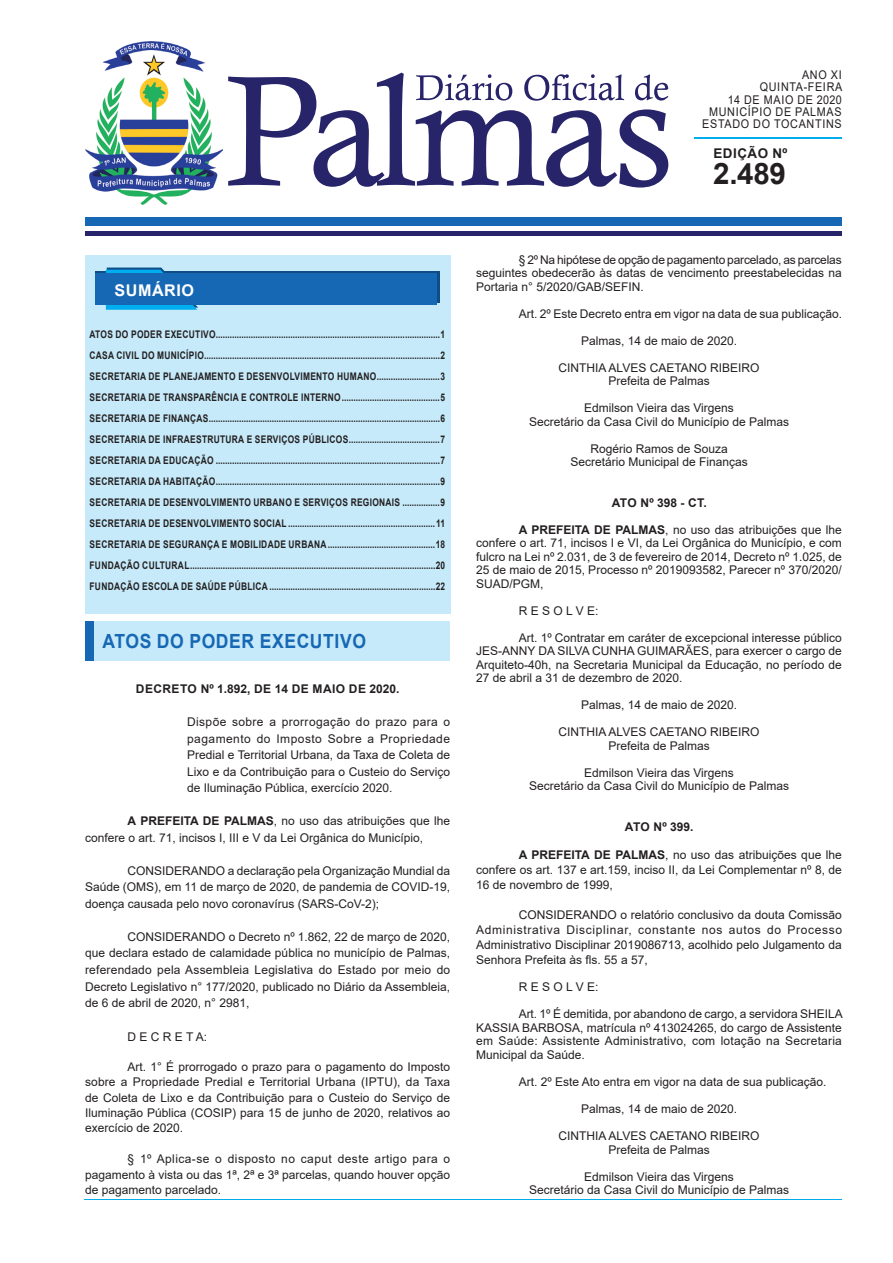
<style>
.page{position:relative;width:893px;height:1263px;background:#fff}
.page>*{position:absolute;margin:0;border:0;box-sizing:border-box;transform-origin:0 0}
.t1{font:700 29.55px "Arial";color:#231f20}
.t2{font:700 19.5px "Arial";letter-spacing:.035em;color:#1768b4;scale:.9 1}
.t3{font:700 16.2px "Arial";letter-spacing:.035em;color:#fff}
.t4{font:700 13.35px "Arial";letter-spacing:.04em;color:#231f20}
.t5{font:12px/13.5px "Arial";color:#231f20;text-align:justify}
.t6{font:12px/12.3px "Arial";letter-spacing:.065em;color:#231f20;text-align:right;scale:.9 1}
.t7{font:700 12px "Arial";letter-spacing:.035em;color:#231f20}
.t8{font:700 12px "Arial";letter-spacing:.015em;color:#231f20}
.t9{font:700 10.5px/21px "Arial";letter-spacing:.035em;color:#231f20;text-align:justify;scale:.8 1}
.s1{font-weight:700}
</style>
<div class="page">
<div style="left:85px;top:255px;width:365px;height:359px;background:#c6eafa"></div>
<div style="left:85px;top:217px;width:757px;height:9px;background:#1768b4"></div>
<hr style="left:85px;top:231px;width:757px;height:4px;background:#28246a">
<hr style="left:694px;top:138px;width:148px;height:1px;background:#00aeef">
<svg style="left:228px;top:73px;width:440px;height:115px"></svg>
<svg style="left:96px;top:272px;width:344px;height:31px"></svg>
<svg style="left:106px;top:268px;width:92px;height:42px"></svg>
<div style="left:96px;top:274px;width:341px;height:31px;background:#1768b4"></div>
<img style="left:85px;top:41px;width:138px;height:164px">
<hr style="left:85px;top:1199px;width:757px;height:1px;background:#00aeef">
<div style="left:89px;top:621px;width:365px;height:40px;background:#c6eafa"></div>
<div style="left:85px;top:621px;width:9px;height:40px;background:#1768b4"></div>
<div style="left:450px;top:621px;width:9px;height:40px;background:#fff"></div>
<p class="t6" style="left:702px;top:69px;width:157px">ANO XI<br>QUINTA-FEIRA<br>14 DE MAIO DE 2020<br>MUNICÍPIO DE PALMAS<br>ESTADO DO TOCANTINS</p>
<h1 class="t1" style="left:713px;top:153px;width:74px">2.489</h1>
<p class="t4" style="left:713px;top:144px;width:75px">EDIÇÃO Nº</p>
<h3 class="t3" style="left:114px;top:279px;width:81px">SUMÁRIO</h3>
<p class="t9" style="left:90px;top:324px;width:446px">ATOS DO PODER EXECUTIVO................................................................................................1<br>CASA CIVIL DO MUNICÍPIO .....................................................................................................2<br>SECRETARIA DE PLANEJAMENTO E DESENVOLVIMENTO HUMANO ...........................3<br>SECRETARIA DE TRANSPARÊNCIA E CONTROLE INTERNO ..........................................5<br>SECRETARIA DE FINANÇAS ...................................................................................................6<br>SECRETARIA DE INFRAESTRUTURA E SERVIÇOS PÚBLICOS .......................................7<br>SECRETARIA DA EDUCAÇÃO ................................................................................................7<br>SECRETARIA DA HABITAÇÃO ................................................................................................9<br>SECRETARIA DE DESENVOLVIMENTO URBANO E SERVIÇOS REGIONAIS ................9<br>SECRETARIA DE DESENVOLVIMENTO SOCIAL ...............................................................11<br>SECRETARIA DE SEGURANÇA E MOBILIDADE URBANA ..............................................18<br>FUNDAÇÃO CULTURAL .........................................................................................................20<br>FUNDAÇÃO ESCOLA DE SAÚDE PÚBLICA .......................................................................22</p>
<h2 class="t2" style="left:102px;top:628px;width:294px">ATOS DO PODER EXECUTIVO</h2>
<p class="t7" style="left:136px;top:681px;width:265px">DECRETO Nº 1.892, DE 14 DE MAIO DE 2020.</p>
<p class="t5" style="left:187px;top:714px;width:265px;line-height:16.5px">Dispõe sobre a prorrogação do prazo para o pagamento do Imposto Sobre a Propriedade Predial e Territorial Urbana, da Taxa de Coleta de Lixo e da Contribuição para o Custeio do Serviço de Iluminação Pública, exercício 2020.</p>
<p class="t5" style="left:85px;top:813px;width:367px;line-height:16.5px;text-indent:43px"><span class="s1">A PREFEITA DE PALMAS</span>, no uso das atribuições que lhe confere o art. 71, incisos I, III e V da Lei Orgânica do Município,</p>
<p class="t5" style="left:85px;top:862px;width:367px;line-height:16.5px;text-indent:43px">CONSIDERANDO a declaração pela Organização Mundial da Saúde (OMS), em 11 de março de 2020, de pandemia de COVID-19, doença causada pelo novo coronavírus (SARS-CoV-2);</p>
<p class="t5" style="left:85px;top:928px;width:367px;line-height:16.6px;text-indent:43px">CONSIDERANDO o Decreto nº 1.862, 22 de março de 2020, que declara estado de calamidade pública no município de Palmas, referendado pela Assembleia Legislativa do Estado por meio do Decreto Legislativo n° 177/2020, publicado no Diário da Assembleia, de 6 de abril de 2020, n° 2981,</p>
<p class="t5" style="left:128px;top:1029px;width:81px">D E C R E T A:</p>
<p class="t5" style="left:85px;top:1059px;width:367px;line-height:15.3px;text-indent:43px">Art. 1° É prorrogado o prazo para o pagamento do Imposto sobre a Propriedade Predial e Territorial Urbana (IPTU), da Taxa de Coleta de Lixo e da Contribuição para o Custeio do Serviço de Iluminação Pública (COSIP) para 15 de junho de 2020, relativos ao exercício de 2020.</p>
<p class="t5" style="left:85px;top:1151px;width:367px;line-height:15.5px;text-indent:43px">§ 1º Aplica-se o disposto no caput deste artigo para o pagamento à vista ou das 1ª, 2ª e 3ª parcelas, quando houver opção de pagamento parcelado.</p>
<p class="t5" style="left:476px;top:253px;width:367px;text-indent:43px">§ 2º Na hipótese de opção de pagamento parcelado, as parcelas seguintes obedecerão às datas de vencimento preestabelecidas na Portaria n° 5/2020/GAB/SEFIN.</p>
<p class="t5" style="left:519px;top:307px;width:325px">Art. 2º Este Decreto entra em vigor na data de sua publicação.</p>
<p class="t5" style="left:581px;top:334px;width:158px">Palmas, 14 de maio de 2020.</p>
<p class="t5" style="left:559px;top:361px;width:202px;text-align:center">CINTHIA ALVES CAETANO RIBEIRO<br>Prefeita de Palmas</p>
<p class="t5" style="left:529px;top:401px;width:262px;text-align:center">Edmilson Vieira das Virgens<br>Secretário da Casa Civil do Município de Palmas</p>
<p class="t5" style="left:570px;top:442px;width:179px;text-align:center">Rogério Ramos de Souza<br>Secretário Municipal de Finanças</p>
<p class="t8" style="left:612px;top:494px;width:96px">ATO Nº 398 - CT.</p>
<p class="t5" style="left:476px;top:523px;width:367px;text-indent:43px"><span class="s1">A PREFEITA DE PALMAS</span>, no uso das atribuições que lhe confere o art. 71, incisos I e VI, da Lei Orgânica do Município, e com fulcro na Lei nº 2.031, de 3 de fevereiro de 2014, Decreto nº 1.025, de 25 de maio de 2015, Processo nº 2019093582, Parecer nº 370/2020/ SUAD/PGM,</p>
<p class="t5" style="left:519px;top:604px;width:81px">R E S O L V E:</p>
<p class="t5" style="left:476px;top:631px;width:367px;text-indent:43px">Art. 1º Contratar em caráter de excepcional interesse público JES-ANNY DA SILVA CUNHA GUIMARÃES, para exercer o cargo de Arquiteto-40h, na Secretaria Municipal da Educação, no período de 27 de abril a 31 de dezembro de 2020.</p>
<p class="t5" style="left:581px;top:698px;width:158px">Palmas, 14 de maio de 2020.</p>
<p class="t5" style="left:559px;top:725px;width:202px;text-align:center">CINTHIA ALVES CAETANO RIBEIRO<br>Prefeita de Palmas</p>
<p class="t5" style="left:529px;top:766px;width:262px;text-align:center">Edmilson Vieira das Virgens<br>Secretário da Casa Civil do Município de Palmas</p>
<p class="t8" style="left:625px;top:818px;width:70px">ATO Nº 399.</p>
<p class="t5" style="left:476px;top:848px;width:367px;line-height:15px;text-indent:43px"><span class="s1">A PREFEITA DE PALMAS</span>, no uso das atribuições que lhe confere os art. 137 e art.159, inciso II, da Lei Complementar nº 8, de 16 de novembro de 1999,</p>
<p class="t5" style="left:476px;top:908px;width:367px;line-height:15px;text-indent:43px">CONSIDERANDO o relatório conclusivo da douta Comissão Administrativa Disciplinar, constante nos autos do Processo Administrativo Disciplinar 2019086713, acolhido pelo Julgamento da Senhora Prefeita às fls. 55 a 57,</p>
<p class="t5" style="left:519px;top:980px;width:81px">R E S O L V E:</p>
<p class="t5" style="left:476px;top:1007px;width:368px;text-indent:43px">Art. 1º É demitida, por abandono de cargo, a servidora SHEILA KASSIA BARBOSA, matrícula nº 413024265, do cargo de Assistente em Saúde: Assistente Administrativo, com lotação na Secretaria Municipal da Saúde.</p>
<p class="t5" style="left:519px;top:1075px;width:309px">Art. 2º Este Ato entra em vigor na data de sua publicação.</p>
<p class="t5" style="left:581px;top:1102px;width:158px">Palmas, 14 de maio de 2020.</p>
<p class="t5" style="left:559px;top:1129px;width:202px;text-align:center">CINTHIA ALVES CAETANO RIBEIRO<br>Prefeita de Palmas</p>
<p class="t5" style="left:529px;top:1169px;width:262px;text-align:center">Edmilson Vieira das Virgens<br>Secretário da Casa Civil do Município de Palmas</p>
</div>
